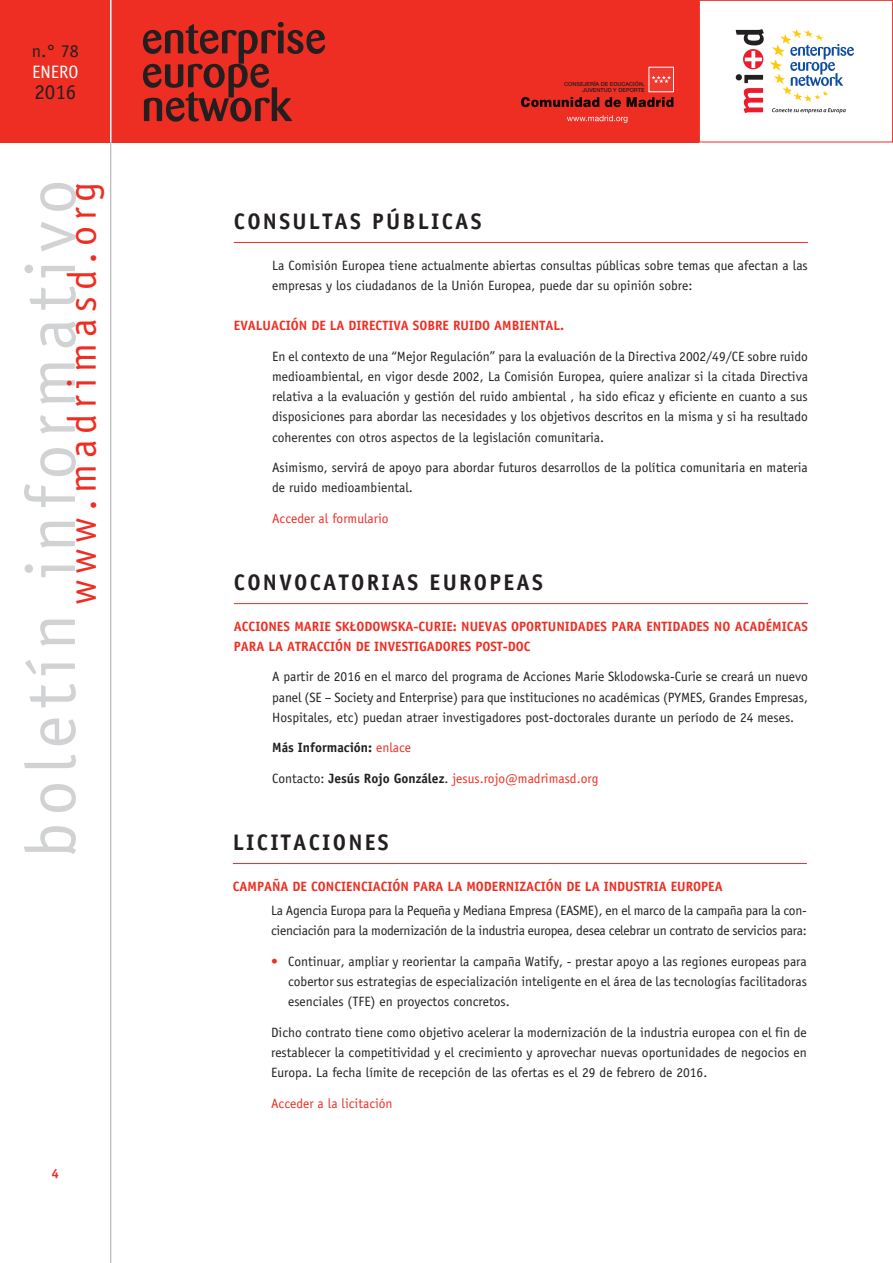
<style>
.page{position:relative;width:893px;height:1263px;background:#fff}
.page>*{position:absolute;margin:0;border:0;box-sizing:border-box;transform-origin:0 0}
.t1{font:70.35px "Officina Sans";letter-spacing:.1em;color:#d1d2d4}
.t2{font:40.2px "Officina Sans";letter-spacing:.15em;color:#ee2e22}
.t3{font:700 22.5px "Officina Sans";letter-spacing:.1em;color:#231f20}
.t4{font:21px "Officina Sans";color:#231f20}
.t5{font:18px "Officina Sans";color:#231f20}
.t6{font:18px "Officina Sans";color:#fff}
.t7{font:13.5px/20.2px "Officina Sans";color:#231f20;text-align:justify}
.t8{font:700 13.5px "Officina Sans";color:#ee2e22}
.t9{font:13.5px/20.2px "Officina Sans";letter-spacing:-.02em;color:#231f20}
.t10{font:13.5px "Officina Sans";color:#ee2e22}
.t11{font:700 13.5px "Officina Sans";color:#231f20}
.t12{font:700 13.35px "Officina Sans";color:#ee2e22}
.t13{font:500 5.55px/5.2px "Helvetica Neue";color:#231f20;text-align:right}
.s1{font-weight:400;color:#ee2e22}
.s2{color:#231f20}
.s3{font-weight:700;color:#231f20}
.s4{color:#ee2e22}
</style>
<div class="page">
<div style="left:0;top:0;width:699px;height:142px;background:#ee2e22"></div>
<hr style="left:110px;top:0;width:1px;height:1263px;background:#a8a9ad">
<div style="left:699px;top:0;width:194px;height:142px;background:#fff;border:1px solid #ee2e22"></div>
<svg style="left:143px;top:22px;width:182px;height:100px"></svg>
<svg style="left:770px;top:29px;width:84px;height:73px"></svg>
<svg style="left:772px;top:108px;width:74px;height:5px"></svg>
<svg style="left:743px;top:49px;width:20px;height:20px"></svg>
<svg style="left:736px;top:74px;width:27px;height:39px"></svg>
<svg style="left:745px;top:51px;width:17px;height:17px"></svg>
<svg style="left:736px;top:29px;width:28px;height:16px"></svg>
<svg style="left:521px;top:97px;width:152px;height:10px"></svg>
<div style="left:649px;top:67px;width:24px;height:25px;background:#ee3b32"></div>
<div style="left:649px;top:67px;width:25px;height:25px;border:1px solid #fff"></div>
<svg style="left:651px;top:75px;width:20px;height:8px"></svg>
<svg style="left:567px;top:115px;width:60px;height:8px"></svg>
<hr style="left:110px;top:0;width:1px;height:142px;background:#fff">
<hr style="left:234px;top:242px;width:574px;height:1px;background:#ee2e22">
<hr style="left:234px;top:603px;width:574px;height:1px;background:#ee2e22">
<hr style="left:233px;top:863px;width:574px;height:1px;background:#ee2e22">
<h3 class="t5" style="left:32px;top:40px;width:48px">n.° 78</h3>
<h3 class="t6" style="left:32px;top:61px;width:48px">enero</h3>
<h3 class="t4" style="left:34px;top:80px;width:43px">2016</h3>
<h1 class="t1" style="left:10px;top:858px;width:680px;rotate:-90deg">boletín informativo</h1>
<h2 class="t2" style="left:59px;top:605px;width:425px;rotate:-90deg">www.madrimasd.org</h2>
<p class="t12" style="left:52px;top:1165px;width:9px">4</p>
<p class="t13" style="left:564px;top:82px;width:82px">CONSEJERÍA DE EDUCACIÓN,<br>JUVENTUD Y DEPORTE</p>
<h3 class="t3" style="left:234px;top:207px;width:248px">CONSU LTAS PÚBLICAS</h3>
<p class="t7" style="left:272px;top:255px;width:537px">La Comisión Europea tiene actualmente abiertas consultas públicas sobre temas que afectan a las empresas y los ciudadanos de la Unión Europea, puede dar su opinión sobre:</p>
<p class="t8" style="left:234px;top:317px;width:332px">EVALUACIÓN DE LA DIRECTIVA SOBRE RUIDO AMBIENTAL.</p>
<p class="t7" style="left:272px;top:346px;width:537px">En el contexto de una “Mejor Regulación” para la evaluación de la Directiva 2002/49/CE sobre ruido medioambiental, en vigor desde 2002, La Comisión Europea, quiere analizar si la citada Directiva relativa a la evaluación y gestión del ruido ambiental , ha sido eficaz y eficiente en cuanto a sus disposiciones para abordar las necesidades y los objetivos descritos en la misma y si ha resultado coherentes con otros aspectos de la legislación comunitaria.</p>
<p class="t7" style="left:272px;top:457px;width:537px">Asimismo, servirá de apoyo para abordar futuros desarrollos de la política comunitaria en materia de ruido medioambiental.</p>
<p class="t10" style="left:272px;top:510px;width:118px">Acceder al formulario</p>
<h3 class="t3" style="left:234px;top:568px;width:309px">CONVOCATORIAS EUROPEAS</h3>
<p class="t8" style="left:234px;top:618px;width:16px">ACCIONE</p>
<p class="t8" style="left:283px;top:618px;width:19px">S MARIE</p>
<p class="t8" style="left:335px;top:618px;width:185px">SKŁODOWSKA-CURIE: NUEVAS OPORT</p>
<p class="t8" style="left:548px;top:618px;width:72px">UNIDADES PARA</p>
<p class="t8" style="left:646px;top:618px;width:8px">ENTI</p>
<p class="t8" style="left:672px;top:618px;width:137px">DADES NO ACADÉMICAS</p>
<p class="t8" style="left:234px;top:638px;width:9px">PARA</p>
<p class="t8" style="left:268px;top:638px;width:27px">LA ATRACCIÓN</p>
<p class="t8" style="left:356px;top:638px;width:61px">DE INVESTIGA</p>
<p class="t8" style="left:435px;top:638px;width:89px">DORES POST-DOC</p>
<p class="t7" style="left:272px;top:667px;width:537px">A partir de 2016 en el marco del programa de Acciones Marie Sklodowska-Curie se creará un nuevo panel (SE – Society and Enterprise) para que instituciones no académicas (PYMES, Grandes Empresas, Hospitales, etc) puedan atraer investigadores post-doctorales durante un período de 24 meses.</p>
<p class="t11" style="left:272px;top:739px;width:140px">MÁS INFORMACIÓN: <span class="s1">enlace</span></p>
<p class="t10" style="left:272px;top:770px;width:328px"><span class="s2">Contacto:</span> <span class="s3">JESÚS ROJO GONZÁLEZ</span><span class="s2">.</span> jesus.rojo@madrimasd.org</p>
<h3 class="t3" style="left:233px;top:828px;width:157px">LICITACIONES</h3>
<p class="t8" style="left:233px;top:878px;width:491px">CAMPAÑA DE CONCIENCIACIÓN PARA LA MODERNIZACIÓN DE LA INDUSTRIA EUROPEA</p>
<p class="t9" style="left:271px;top:900px;width:537px">La Agencia europa para la Pequeña y Mediana empresa (eASMe), en el marco de la campaña para la con&shy;cienciación para la modernización de la industria europea, desea celebrar un contrato de servicios para:</p>
<p class="t7" style="left:288px;top:951px;width:520px;text-indent:-17px"><span class="s4">•</span> Continuar, ampliar y reorientar la campaña Watify, - prestar apoyo a las regiones europeas para cobertor sus estrategias de especialización inteligente en el área de las tecnologías facilitadoras esenciales (TFe) en proyectos concretos.</p>
<p class="t7" style="left:271px;top:1022px;width:537px">Dicho contrato tiene como objetivo acelerar la modernización de la industria europea con el fin de restablecer la competitividad y el crecimiento y aprovechar nuevas oportunidades de negocios en europa. La fecha límite de recepción de las ofertas es el 29 de febrero de 2016.</p>
<p class="t10" style="left:271px;top:1095px;width:123px">Acceder a la licitación</p>
</div>
